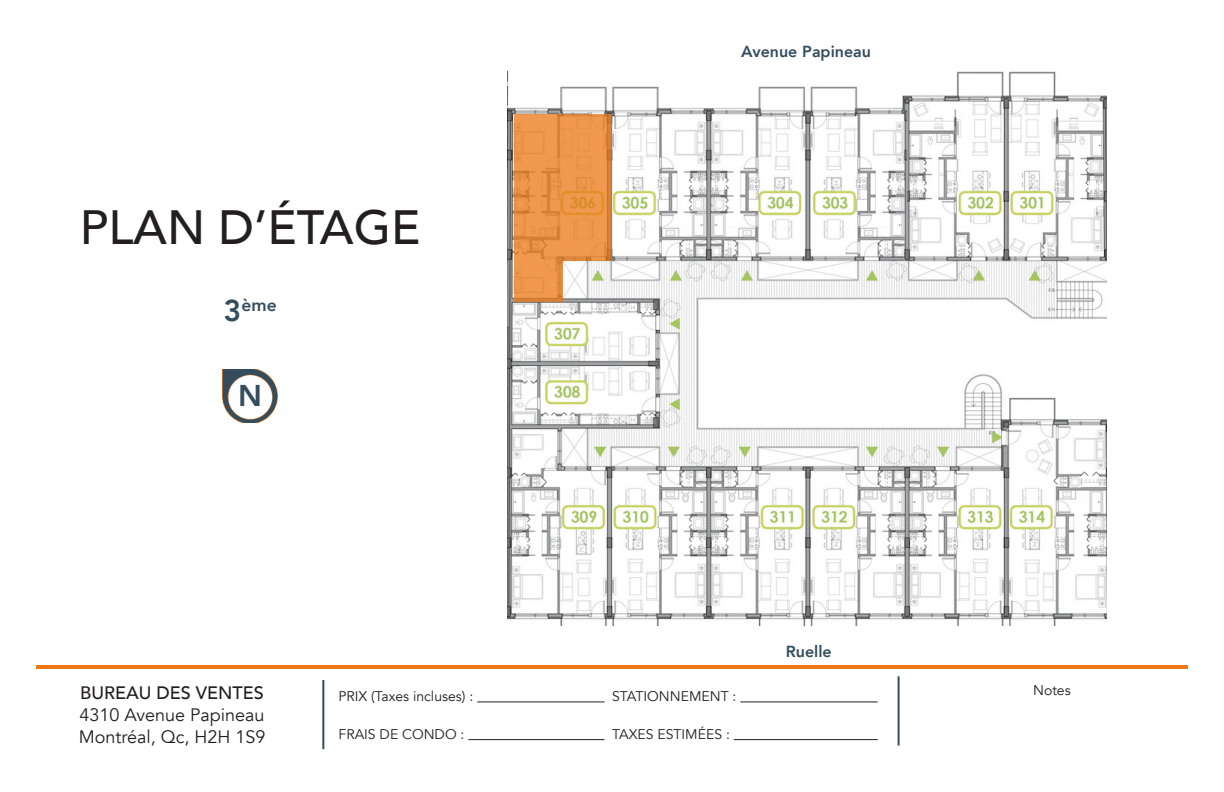
<style>
.page{position:relative;width:1224px;height:792px;background:#fff}
.page>*{position:absolute;margin:0;border:0;box-sizing:border-box;transform-origin:0 0}
.t1{font:500 48px "Avenir";color:#231f20}
.t2{font:800 30px "Avenir";color:#334d5e}
.t3{font:18px "Avenir";color:#231f20}
.t4{font:500 18px "Avenir";color:#231f20}
.t5{font:800 17.5px "Avenir";color:#334d5e}
.t6{font:800 16px "Avenir";color:#334d5e}
.t7{font:14px "Avenir";color:#231f20}
.s1{font-size:30px}
</style>
<div class="page">
<hr style="left:36px;top:665px;width:1152px;height:4px;background:#eb7815">
<hr style="left:477px;top:702px;width:128px;height:1px;background:#231f20">
<hr style="left:740px;top:702px;width:138px;height:1px;background:#231f20">
<hr style="left:468px;top:739px;width:136px;height:1px;background:#231f20">
<hr style="left:734px;top:739px;width:144px;height:1px;background:#231f20">
<hr style="left:898px;top:676px;width:2px;height:69px;background:#334d5e">
<hr style="left:322px;top:680px;width:2px;height:69px;background:#334d5e">
<img style="left:223px;top:369px;width:55px;height:54px">
<img style="left:508px;top:72px;width:598px;height:554px">
<svg style="left:514px;top:115px;width:98px;height:146px;background:#e99348"></svg>
<svg style="left:514px;top:261px;width:49px;height:40px;background:#ea9349"></svg>
<p class="t1" style="left:80px;top:186px;width:342px">PLAN D’ÉTAGE</p>
<p class="t5" style="left:224px;top:291px;width:55px"><span class="s1">3</span>ème</p>
<p class="t2" style="left:238px;top:373px;width:25px">N</p>
<p class="t6" style="left:741px;top:39px;width:131px">Avenue Papineau</p>
<p class="t6" style="left:786px;top:639px;width:47px">Ruelle</p>
<p class="t4" style="left:80px;top:678px;width:185px">BUREAU DES VENTES</p>
<p class="t3" style="left:79px;top:704px;width:187px">4310 Avenue Papineau</p>
<p class="t3" style="left:79px;top:726px;width:188px">Montréal, Qc, H2H 1S9</p>
<p class="t7" style="left:339px;top:688px;width:136px">PRIX (Taxes incluses) :</p>
<p class="t7" style="left:612px;top:688px;width:126px">STATIONNEMENT :</p>
<p class="t7" style="left:339px;top:725px;width:127px">FRAIS DE CONDO :</p>
<p class="t7" style="left:612px;top:725px;width:119px">TAXES ESTIMÉES :</p>
<p class="t7" style="left:1033px;top:681px;width:39px">Notes</p>
</div>
